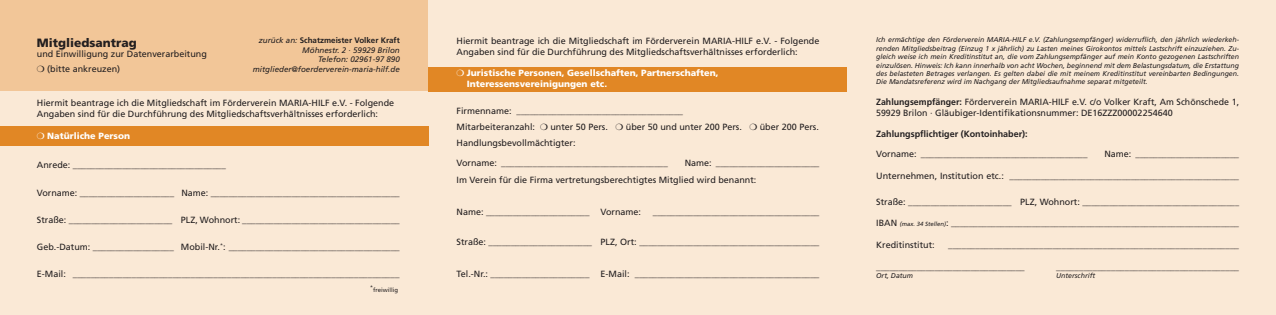
<style>
.page{position:relative;width:1276px;height:315px;background:#fff}
.page>*{position:absolute;margin:0;border:0;box-sizing:border-box;transform-origin:0 0}
.t1{font:900 12px "Frutiger";color:#231f20}
.t2{font:9px/10.8px "Frutiger";color:#231f20}
.t3{font:900 9px/10.8px "Frutiger";color:#fff}
.t4{font:700 9px "Frutiger";color:#231f20}
.t5{font:italic 8px "Frutiger";color:#231f20}
.t6{font:700 8px "Frutiger";color:#231f20}
.t7{font:italic 7px/8.4px "Frutiger";color:#231f20;text-align:justify}
.t8{font:6px "Frutiger";color:#231f20}
.t9{font:5.2px "Frutiger";color:#231f20}
.s1{font-weight:400;font-style:italic}
.s2{font-weight:700}
.s3{font-style:italic;font-size:6px}
</style>
<div class="page">
<div style="left:0;top:0;width:428px;height:91px;background:#f2c698"></div>
<div style="left:0;top:91px;width:428px;height:224px;background:#fae9d6"></div>
<div style="left:428px;top:0;width:420px;height:315px;background:#fae9d6"></div>
<div style="left:0;top:125px;width:428px;height:20px;background:#e18725"></div>
<div style="left:428px;top:67px;width:420px;height:24px;background:#e18725"></div>
<div style="left:848px;top:0;width:428px;height:315px;background:#fae9d6"></div>
<p class="t6" style="left:259px;top:36px;width:142px"><span class="s1">zurück an:</span> Schatzmeister Volker Kraft</p>
<p class="t5" style="left:302px;top:45px;width:99px">Möhnestr. 2 · 59929 Brilon</p>
<p class="t5" style="left:318px;top:55px;width:83px">Telefon: 02961-97 890</p>
<p class="t5" style="left:253px;top:64px;width:148px">mitglieder@foerderverein-maria-hilf.de</p>
<p class="t1" style="left:37px;top:35px;width:102px">Mitgliedsantrag</p>
<p class="t2" style="left:37px;top:49px;width:172px">und Einwilligung zur Datenverarbeitung</p>
<p class="t2" style="left:47px;top:63px;width:75px">(bitte ankreuzen)</p>
<p class="t2" style="left:37px;top:98px;width:359px">Hiermit beantrage ich die Mitgliedschaft im Förderverein MARIA-HILF e.V. - Folgende<br>Angaben sind für die Durchführung des Mitgliedschaftsverhältnisses erforderlich:</p>
<p class="t3" style="left:47px;top:130px;width:84px">Natürliche Person</p>
<p class="t2" style="left:37px;top:159px;width:191px">Anrede: __________________________________</p>
<p class="t2" style="left:37px;top:187px;width:364px">Vorname: _____________________ Name: __________________________________________</p>
<p class="t2" style="left:37px;top:214px;width:364px">Straße: _______________________ PLZ, Wohnort: ___________________________________</p>
<p class="t2" style="left:37px;top:241px;width:364px">Geb.-Datum: __________________ Mobil-Nr.<sup>*</sup>: ______________________________________</p>
<p class="t2" style="left:37px;top:268px;width:364px">E-Mail: ________________________________________________________________________</p>
<p class="t9" style="left:370px;top:284px;width:4px">*</p>
<p class="t8" style="left:373px;top:286px;width:27px">freiwillig</p>
<p class="t2" style="left:456px;top:35px;width:364px">Hiermit beantrage ich die Mitgliedschaft im Förderverein MARIA-HILF e.V. - Folgende<br>Angaben sind für die Durchführung des Mitgliedschaftsverhältnisses erforderlich:</p>
<p class="t3" style="left:467px;top:68px;width:253px">Juristische Personen, Gesellschaften, Partnerschaften,<br>Interessensvereinigungen etc.</p>
<p class="t2" style="left:456px;top:105px;width:228px">Firmenname: _____________________________________</p>
<p class="t2" style="left:456px;top:121px;width:80px">Mitarbeiteranzahl:</p>
<p class="t2" style="left:550px;top:121px;width:59px">unter 50 Pers.</p>
<p class="t2" style="left:626px;top:121px;width:118px">über 50 und unter 200 Pers.</p>
<p class="t2" style="left:760px;top:121px;width:61px">über 200 Pers.</p>
<p class="t2" style="left:456px;top:137px;width:121px">Handlungsbevollmächtigter:</p>
<p class="t2" style="left:456px;top:157px;width:213px">Vorname: _____________________________________</p>
<p class="t2" style="left:685px;top:157px;width:136px">Name: _______________________</p>
<p class="t2" style="left:456px;top:174px;width:301px">Im Verein für die Firma vertretungsberechtigtes Mitglied wird benannt:</p>
<p class="t2" style="left:456px;top:206px;width:186px">Name: _______________________ Vorname:</p>
<p class="t2" style="left:653px;top:206px;width:168px">_____________________________________</p>
<p class="t2" style="left:456px;top:236px;width:364px">Straße: _______________________ PLZ, Ort: ________________________________________</p>
<p class="t2" style="left:456px;top:268px;width:364px">Tel.-Nr.: ______________________ E-Mail: _________________________________________</p>
<p class="t7" style="left:876px;top:36px;width:364px">Ich ermächtige den Förderverein MARIA-HILF e.V. (Zahlungsempfänger) widerruflich, den jährlich wiederkeh&shy;renden Mitgliedsbeitrag (Einzug 1 x jährlich) zu Lasten meines Girokontos mittels Lastschrift einzuziehen. Zu&shy;gleich weise ich mein Kreditinstitut an, die vom Zahlungsempfänger auf mein Konto gezogenen Lastschriften einzulösen. Hinweis: Ich kann innerhalb von acht Wochen, beginnend mit dem Belastungsdatum, die Erstattung des belasteten Betrages verlangen. Es gelten dabei die mit meinem Kreditinstitut vereinbarten Bedingungen.<br>Die Mandatsreferenz wird im Nachgang der Mitgliedsaufnahme separat mitgeteilt.</p>
<p class="t2" style="left:876px;top:96px;width:364px"><span class="s2">Zahlungsempfänger:</span> Förderverein MARIA-HILF e.V. c/o Volker Kraft, Am Schönschede 1,<br>59929 Brilon · Gläubiger-Identifikationsnummer: DE16ZZZ00002254640</p>
<p class="t4" style="left:876px;top:129px;width:153px">Zahlungspflichtiger (Kontoinhaber):</p>
<p class="t2" style="left:876px;top:149px;width:213px">Vorname: _____________________________________</p>
<p class="t2" style="left:1104px;top:149px;width:136px">Name: _______________________</p>
<p class="t2" style="left:876px;top:170px;width:364px">Unternehmen, Institution etc.: ___________________________________________________</p>
<p class="t2" style="left:876px;top:196px;width:364px">Straße: _______________________ PLZ, Wohnort: ___________________________________</p>
<p class="t2" style="left:876px;top:218px;width:364px">IBAN <span class="s3">(max. 34 Stellen)</span>: ________________________________________________________________</p>
<p class="t2" style="left:876px;top:239px;width:60px">Kreditinstitut:</p>
<p class="t2" style="left:948px;top:239px;width:292px">________________________________________________________________</p>
<p class="t2" style="left:876px;top:261px;width:150px">_________________________________</p>
<p class="t2" style="left:1056px;top:261px;width:184px">________________________________________</p>
<p class="t7" style="left:876px;top:271px;width:38px">Ort, Datum</p>
<p class="t7" style="left:1056px;top:271px;width:40px">Unterschrift</p>
</div>
